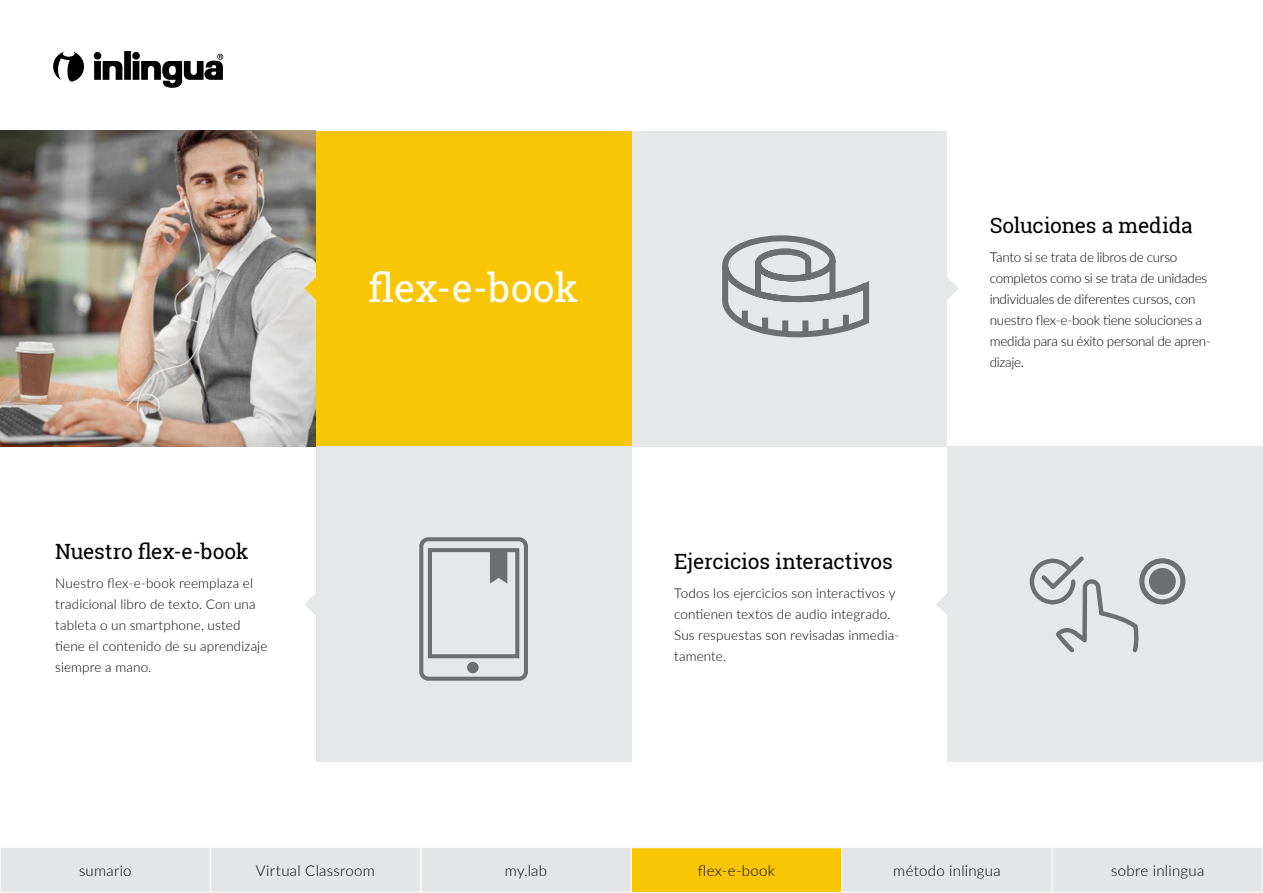
<style>
.page{position:relative;width:1263px;height:893px;background:#fff}
.page>*{position:absolute;margin:0;border:0;box-sizing:border-box;transform-origin:0 0}
.t1{font:39px "Roboto Slab";letter-spacing:.005em;color:#fff}
.t2{font:21px "Roboto Slab";letter-spacing:-.01em;color:#000}
.t3{font:300 15px "Lato";letter-spacing:.015em;color:#000}
.t4{font:300 13.5px/21px "Lato";letter-spacing:.005em;color:#000}
.t5{font:300 13.5px/21px "Lato";letter-spacing:-.02em;color:#000}
</style>
<div class="page">
<div style="left:631px;top:131px;width:316px;height:315px;background:#e6e7e8"></div>
<img style="left:0;top:131px;width:316px;height:315px">
<svg style="left:947px;top:277px;width:12px;height:23px"></svg>
<div style="left:316px;top:131px;width:315px;height:315px;background:#f9c606"></div>
<div style="left:316px;top:446px;width:315px;height:316px;background:#e6e7e8"></div>
<svg style="left:305px;top:593px;width:11px;height:22px"></svg>
<svg style="left:304px;top:271px;width:12px;height:36px"></svg>
<div style="left:947px;top:446px;width:316px;height:316px;background:#e6e7e8"></div>
<svg style="left:936px;top:594px;width:11px;height:21px"></svg>
<svg style="left:53px;top:51px;width:170px;height:37px"></svg>
<svg style="left:1029px;top:556px;width:110px;height:97px"></svg>
<svg style="left:1137px;top:556px;width:51px;height:51px"></svg>
<div style="left:1135px;top:554px;width:55px;height:55px;border:4px solid #e6e7e8;border-radius:50%"></div>
<svg style="left:1147px;top:566px;width:31px;height:31px"></svg>
<div style="left:1144px;top:563px;width:36px;height:36px;border:4px solid #e6e7e8;border-radius:50%"></div>
<svg style="left:722px;top:235px;width:148px;height:103px"></svg>
<div style="left:419px;top:537px;width:109px;height:144px;border:4px solid #6d6e71;border-radius:7px"></div>
<div style="left:428px;top:548px;width:91px;height:110px;border:4px solid #6d6e71"></div>
<svg style="left:490px;top:550px;width:17px;height:34px"></svg>
<div style="left:467px;top:662px;width:12px;height:11px;background:#6d6e71;border-radius:50%"></div>
<div style="left:0;top:847px;width:210px;height:45px;background:#e4e5e6"></div>
<div style="left:0;top:847px;width:211px;height:45px;border:1px solid #fff"></div>
<div style="left:421px;top:847px;width:210px;height:45px;background:#e4e5e6"></div>
<div style="left:421px;top:847px;width:210px;height:45px;border:1px solid #fff"></div>
<div style="left:1053px;top:847px;width:210px;height:45px;background:#e4e5e6"></div>
<div style="left:1052px;top:847px;width:211px;height:45px;border:1px solid #fff"></div>
<div style="left:631px;top:848px;width:210px;height:44px;background:#f9c606"></div>
<div style="left:631px;top:847px;width:211px;height:46px;border:1px solid #fff"></div>
<div style="left:210px;top:847px;width:210px;height:45px;background:#e4e5e6"></div>
<div style="left:210px;top:847px;width:211px;height:45px;border:1px solid #fff"></div>
<div style="left:842px;top:847px;width:210px;height:45px;background:#e4e5e6"></div>
<div style="left:842px;top:847px;width:210px;height:45px;border:1px solid #fff"></div>
<h2 class="t2" style="left:55px;top:537px;width:195px">Nuestro flex-e-book</h2>
<p class="t4" style="left:55px;top:572px;width:214px">Nuestro flex-e-book reemplaza el tradicional libro de texto. Con una tableta o un smartphone, usted tiene el contenido de su aprendizaje siempre a mano.</p>
<h1 class="t1" style="left:369px;top:262px;width:211px">flex-e-book</h1>
<h2 class="t2" style="left:674px;top:547px;width:220px">Ejercicios interactivos</h2>
<p class="t4" style="left:674px;top:582px;width:227px">Todos los ejercicios son interactivos y contienen textos de audio integrado.<br>Sus respuestas son revisadas inmedia&shy;tamente.</p>
<h2 class="t2" style="left:990px;top:211px;width:205px">Soluciones a medida</h2>
<p class="t5" style="left:990px;top:246px;width:223px">Tanto si se trata de libros de curso completos como si se trata de unidades individuales de diferentes cursos, con nuestro flex-e-book tiene soluciones a medida para su éxito personal de apren&shy;dizaje.</p>
<p class="t3" style="left:79px;top:860px;width:54px">sumario</p>
<p class="t3" style="left:256px;top:860px;width:121px">Virtual Classroom</p>
<p class="t3" style="left:505px;top:860px;width:44px">my.lab</p>
<p class="t3" style="left:698px;top:860px;width:79px">flex-e-book</p>
<p class="t3" style="left:893px;top:860px;width:109px">método inlingua</p>
<p class="t3" style="left:1111px;top:860px;width:95px">sobre inlingua</p>
</div>
